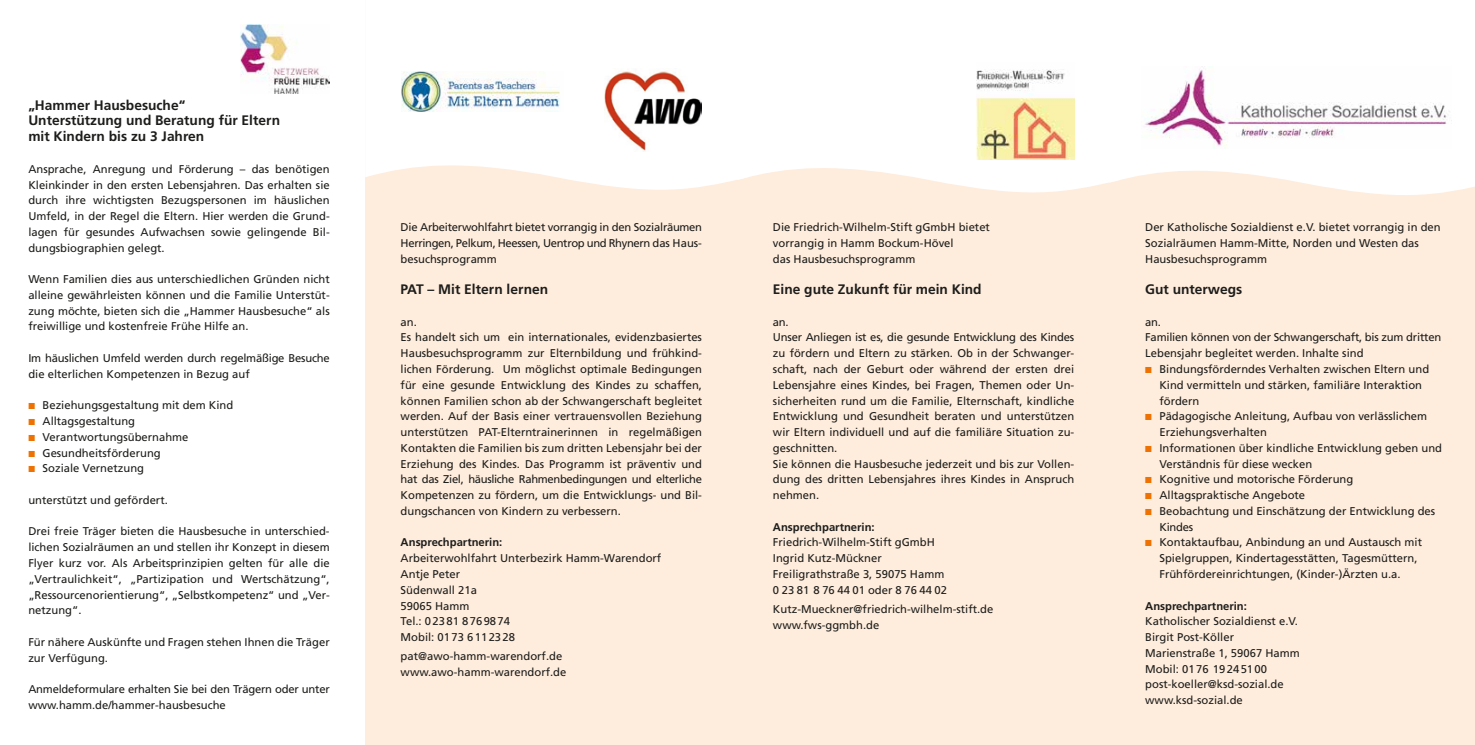
<style>
.page{position:relative;width:1475px;height:745px;background:#fff}
.page>*{position:absolute;margin:0;border:0;box-sizing:border-box;transform-origin:0 0}
.t1{font:700 13.75px/15.8px "Frutiger";color:#1d1d1b}
.t2{font:11.25px/15.8px "Frutiger";color:#1d1d1b}
.t3{font:11.25px/15.8px "Frutiger";letter-spacing:-.02em;color:#1d1d1b}
.t4{font:700 11.25px "Frutiger";color:#1d1d1b}
.s1{color:#ee7203}
</style>
<div class="page">
<div style="left:365px;top:0;width:372px;height:744px;background:#feecdc"></div>
<div style="left:737px;top:0;width:372px;height:744px;background:#feecdc"></div>
<div style="left:1109px;top:0;width:365px;height:744px;background:#feecdc"></div>
<svg style="left:1120px;top:0;width:354px;height:195px;background:#fefdfb"></svg>
<img style="left:1141px;top:66px;width:309px;height:83px">
<svg style="left:748px;top:0;width:372px;height:193px;background:#fefdfc"></svg>
<svg style="left:365px;top:0;width:383px;height:190px;background:#fefdfb"></svg>
<div style="left:602px;top:63px;width:110px;height:88px;background:#fff"></div>
<img style="left:604px;top:71px;width:98px;height:80px">
<div style="left:398px;top:63px;width:168px;height:49px;background:#fff"></div>
<img style="left:401px;top:71px;width:159px;height:40px">
<img style="left:976px;top:62px;width:98px;height:97px">
<img style="left:240px;top:25px;width:90px;height:68px">
<p class="t1" style="left:28px;top:97px;width:253px">„Hammer Hausbesuche“<br>Unterstützung und Beratung für Eltern mit Kindern bis zu 3 Jahren</p>
<p class="t2" style="left:28px;top:161px;width:303px;text-align:justify">Ansprache, Anregung und Förderung – das benötigen Kleinkinder in den ersten Lebensjahren. Das erhalten sie durch ihre wichtigsten Bezugspersonen im häuslichen Umfeld, in der Regel die Eltern. Hier werden die Grund&shy;lagen für gesundes Aufwachsen sowie gelingende Bil&shy;dungsbiographien gelegt.</p>
<p class="t2" style="left:28px;top:271px;width:303px;text-align:justify">Wenn Familien dies aus unterschiedlichen Gründen nicht alleine gewährleisten können und die Familie Unterstüt&shy;zung möchte, bieten sich die „Hammer Hausbesuche“ als freiwillige und kostenfreie Frühe Hilfe an.</p>
<p class="t3" style="left:28px;top:350px;width:303px">Im häuslichen Umfeld werden durch regelmäßige Besuche die elterlichen Kompetenzen in Bezug auf</p>
<p class="t2" style="left:28px;top:397px;width:206px"><span class="s1">■</span> Beziehungsgestaltung mit dem Kind</p>
<p class="t2" style="left:28px;top:413px;width:108px"><span class="s1">■</span> Alltagsgestaltung</p>
<p class="t2" style="left:28px;top:429px;width:162px"><span class="s1">■</span> Verantwortungsübernahme</p>
<p class="t2" style="left:28px;top:444px;width:134px"><span class="s1">■</span> Gesundheitsförderung</p>
<p class="t2" style="left:28px;top:460px;width:117px"><span class="s1">■</span> Soziale Vernetzung</p>
<p class="t2" style="left:28px;top:492px;width:141px">unterstützt und gefördert.</p>
<p class="t2" style="left:28px;top:523px;width:303px;text-align:justify">Drei freie Träger bieten die Hausbesuche in unterschied&shy;lichen Sozialräumen an und stellen ihr Konzept in diesem Flyer kurz vor. Als Arbeitsprinzipien gelten für alle die „Vertraulichkeit“, „Partizipation und Wertschätzung“, „Ressourcenorientierung“, „Selbstkompetenz“ und „Ver&shy;netzung“.</p>
<p class="t2" style="left:28px;top:633px;width:303px">Für nähere Auskünfte und Fragen stehen Ihnen die Träger zur Verfügung.</p>
<p class="t3" style="left:28px;top:681px;width:303px">Anmeldeformulare erhalten Sie bei den Trägern oder unter www.hamm.de/hammer-hausbesuche</p>
<p class="t2" style="left:400px;top:219px;width:303px;text-align:justify">Die Arbeiterwohlfahrt bietet vorrangig in den Sozialräumen Herringen, Pelkum, Heessen, Uentrop und Rhynern das Haus&shy;besuchsprogramm</p>
<p class="t1" style="left:400px;top:281px;width:149px">PAT – Mit Eltern lernen</p>
<p class="t2" style="left:400px;top:314px;width:303px">an.<br>Es handelt sich um ein internationales, evidenzbasiertes Hausbesuchsprogramm zur Elternbildung und frühkind&shy;lichen Förderung. Um möglichst optimale Bedingungen für eine gesunde Entwicklung des Kindes zu schaffen, können Familien schon ab der Schwangerschaft begleitet werden. Auf der Basis einer vertrauensvollen Beziehung unterstützen PAT-Elterntrainerinnen in regelmäßigen Kontakten die Familien bis zum dritten Lebensjahr bei der Erziehung des Kindes. Das Programm ist präventiv und hat das Ziel, häusliche Rahmenbedingungen und elterliche Kompetenzen zu fördern, um die Entwicklungs- und Bil&shy;dungschancen von Kindern zu verbessern.</p>
<p class="t4" style="left:400px;top:535px;width:103px">Ansprechpartnerin:</p>
<p class="t2" style="left:400px;top:550px;width:262px">Arbeiterwohlfahrt Unterbezirk Hamm-Warendorf<br>Antje Peter<br>Südenwall 21a<br>59065 Hamm<br>Tel.: 02381 8769874<br>Mobil: 0173 6112328</p>
<p class="t2" style="left:400px;top:648px;width:167px">pat@awo-hamm-warendorf.de www.awo-hamm-warendorf.de</p>
<p class="t2" style="left:772px;top:219px;width:218px">Die Friedrich-Wilhelm-Stift gGmbH bietet vorrangig in Hamm Bockum-Hövel<br>das Hausbesuchsprogramm</p>
<p class="t1" style="left:772px;top:281px;width:210px">Eine gute Zukunft für mein Kind</p>
<p class="t2" style="left:772px;top:314px;width:303px">an.<br>Unser Anliegen ist es, die gesunde Entwicklung des Kindes zu fördern und Eltern zu stärken. Ob in der Schwanger&shy;schaft, nach der Geburt oder während der ersten drei Lebensjahre eines Kindes, bei Fragen, Themen oder Un&shy;sicherheiten rund um die Familie, Elternschaft, kindliche Entwicklung und Gesundheit beraten und unterstützen wir Eltern individuell und auf die familiäre Situation zu&shy;geschnitten.<br>Sie können die Hausbesuche jederzeit und bis zur Vollen&shy;dung des dritten Lebensjahres ihres Kindes in Anspruch nehmen.</p>
<p class="t4" style="left:772px;top:520px;width:103px">Ansprechpartnerin:</p>
<p class="t2" style="left:772px;top:534px;width:175px">Friedrich-Wilhelm-Stift gGmbH<br>Ingrid Kutz-Mückner<br>Freiligrathstraße 3, 59075 Hamm<br>0 23 81 8 76 44 01 oder 8 76 44 02</p>
<p class="t2" style="left:772px;top:601px;width:222px">Kutz-Mueckner@friedrich-wilhelm-stift.de www.fws-ggmbh.de</p>
<p class="t2" style="left:1144px;top:219px;width:297px">Der Katholische Sozialdienst e.V. bietet vorrangig in den<br>Sozialräumen Hamm-Mitte, Norden und Westen das<br>Hausbesuchsprogramm</p>
<p class="t1" style="left:1144px;top:281px;width:99px">Gut unterwegs</p>
<p class="t3" style="left:1144px;top:314px;width:297px">an.<br>Familien können von der Schwangerschaft, bis zum dritten<br>Lebensjahr begleitet werden. Inhalte sind</p>
<p class="t2" style="left:1159px;top:361px;width:271px;text-indent:-14px"><span class="s1">■</span> Bindungsförderndes Verhalten zwischen Eltern und<br>Kind vermitteln und stärken, familiäre Interaktion fördern</p>
<p class="t2" style="left:1159px;top:408px;width:269px;text-indent:-14px"><span class="s1">■</span> Pädagogische Anleitung, Aufbau von verlässlichem<br>Erziehungsverhalten</p>
<p class="t2" style="left:1159px;top:440px;width:284px;text-indent:-14px"><span class="s1">■</span> Informationen über kindliche Entwicklung geben und<br>Verständnis für diese wecken</p>
<p class="t2" style="left:1144px;top:471px;width:209px"><span class="s1">■</span> Kognitive und motorische Förderung</p>
<p class="t2" style="left:1144px;top:487px;width:161px"><span class="s1">■</span> Alltagspraktische Angebote</p>
<p class="t2" style="left:1159px;top:503px;width:277px;text-indent:-14px"><span class="s1">■</span> Beobachtung und Einschätzung der Entwicklung des<br>Kindes</p>
<p class="t2" style="left:1159px;top:534px;width:264px;text-indent:-14px"><span class="s1">■</span> Kontaktaufbau, Anbindung an und Austausch mit<br>Spielgruppen, Kindertagesstätten, Tagesmüttern,<br>Frühfördereinrichtungen, (Kinder-)Ärzten u.a.</p>
<p class="t4" style="left:1144px;top:598px;width:103px">Ansprechpartnerin:</p>
<p class="t2" style="left:1144px;top:613px;width:156px">Katholischer Sozialdienst e.V.<br>Birgit Post-Köller<br>Marienstraße 1, 59067 Hamm<br>Mobil: 0176 19245100 post-koeller@ksd-sozial.de www.ksd-sozial.de</p>
</div>
